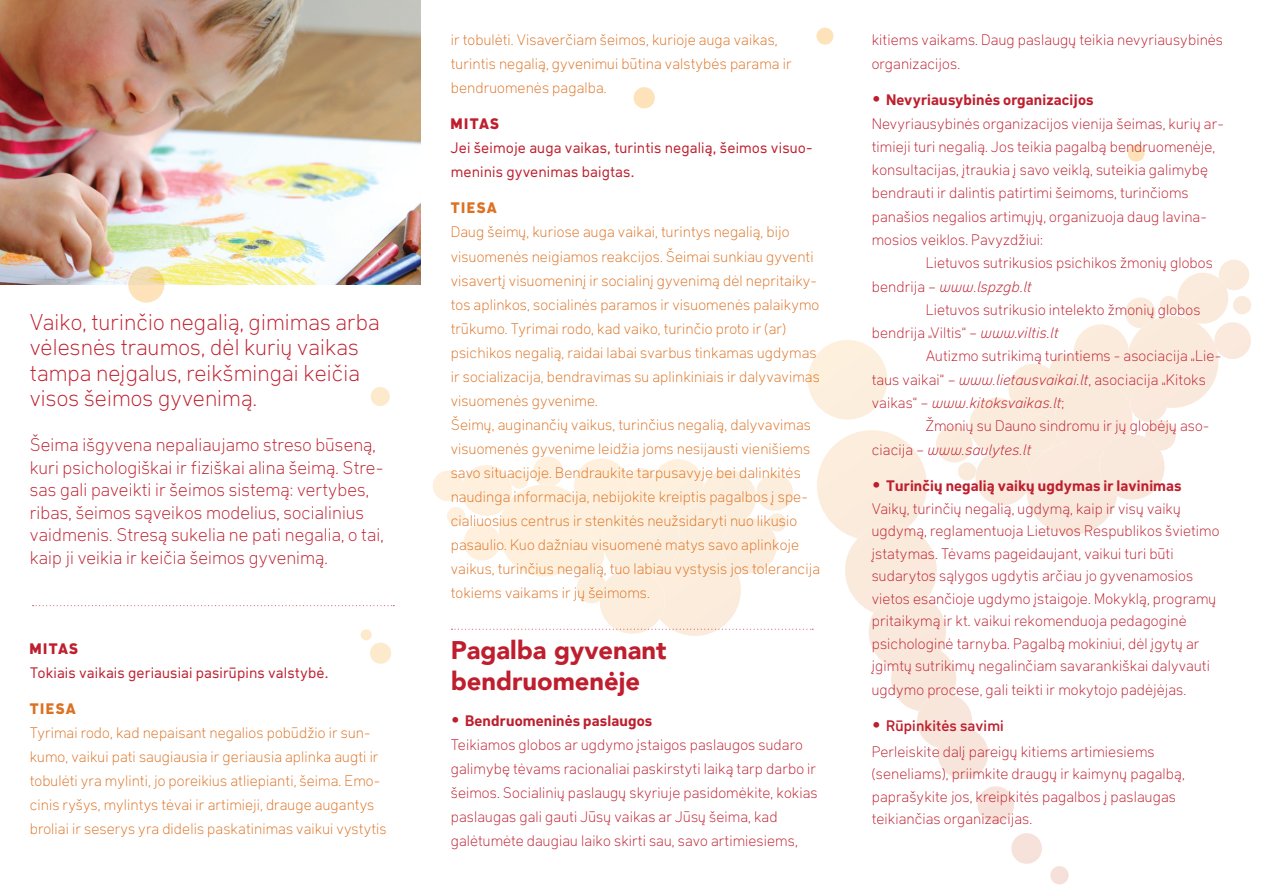
<style>
.page{position:relative;width:1263px;height:893px;background:#fff}
.page>*{position:absolute;margin:0;border:0;box-sizing:border-box;transform-origin:0 0}
.t1{font:900 25.5px/30.6px "Avenir";color:#be1e2d}
.t2{font:300 22.5px/25.5px "Klima";letter-spacing:.01em;color:#be1e2d}
.t3{font:300 18px/22.5px "Klima";letter-spacing:.01em;color:#be1e2d}
.t4{font:300 15px/23.2px "Klima";letter-spacing:.01em;color:#be1e2d}
.t5{font:300 15px/24px "Klima";letter-spacing:.01em;color:#dc7122}
.t6{font:15px/24px "Klima";letter-spacing:.01em;color:#be1e2d}
.t7{font:800 15px "Klima";letter-spacing:.09em;color:#be1e2d}
.t8{font:800 15px "Klima";letter-spacing:.1em;color:#dc7122}
.s1{font-weight:700;font-size:25.5px}
.s2{font-weight:700}
.s3{font-style:italic}
.s4{font-weight:500}
</style>
<div class="page">
<svg style="left:1011px;top:833px;width:58px;height:52px"></svg>
<div style="left:361px;top:629px;width:11px;height:11px;background:#fdeacd;border-radius:50%"></div>
<div style="left:634px;top:87px;width:21px;height:21px;background:#fde2ba;border-radius:50%"></div>
<div style="left:371px;top:387px;width:19px;height:19px;background:#fdeacd;border-radius:50%"></div>
<div style="left:816px;top:28px;width:17px;height:17px;background:#fde2ba;border-radius:50%"></div>
<div style="left:370px;top:642px;width:21px;height:22px;background:#fdeacd;border-radius:50%"></div>
<svg style="left:1127px;top:144px;width:18px;height:18px"></svg>
<svg style="left:33px;top:605px;width:361px;height:1px"></svg>
<svg style="left:433px;top:259px;width:818px;height:564px"></svg>
<img style="left:0;top:0;width:421px;height:284px">
<svg style="left:128px;top:266px;width:36px;height:37px"></svg>
<h2 class="t2" style="left:30px;top:308px;width:351px">Vaiko, turinčio negalią, gimimas arba vėlesnės traumos, dėl kurių vaikas tampa neįgalus, reikšmingai keičia visos šeimos gyvenimą.</h2>
<p class="t3" style="left:30px;top:433px;width:355px">Šeima išgyvena nepaliaujamo streso būseną, kuri psichologiškai ir fiziškai alina šeimą. Stre&shy;sas gali paveikti ir šeimos sistemą: vertybes, ribas, šeimos sąveikos modelius, socialinius vaidmenis. Stresą sukelia ne pati negalia, o tai, kaip ji veikia ir keičia šeimos gyvenimą.</p>
<p class="t7" style="left:30px;top:637px;width:50px">MITAS</p>
<p class="t6" style="left:30px;top:660px;width:300px">Tokiais vaikais geriausiai pasirūpins valstybė.</p>
<p class="t8" style="left:30px;top:697px;width:48px">TIESA</p>
<p class="t5" style="left:30px;top:720px;width:358px">Tyrimai rodo, kad nepaisant negalios pobūdžio ir sun&shy;kumo, vaikui pati saugiausia ir geriausia aplinka augti ir tobulėti yra mylinti, jo poreikius atliepianti, šeima. Emo&shy;cinis ryšys, mylintys tėvai ir artimieji, drauge augantys broliai ir seserys yra didelis paskatinimas vaikui vystytis</p>
<p class="t5" style="left:451px;top:28px;width:342px">ir tobulėti. Visaverčiam šeimos, kurioje auga vaikas, turintis negalią, gyvenimui būtina valstybės parama ir bendruomenės pagalba.</p>
<p class="t7" style="left:451px;top:113px;width:50px">MITAS</p>
<p class="t6" style="left:451px;top:135px;width:363px">Jei šeimoje auga vaikas, turintis negalią, šeimos visuo&shy;meninis gyvenimas baigtas.</p>
<p class="t8" style="left:451px;top:197px;width:48px">TIESA</p>
<p class="t5" style="left:451px;top:220px;width:371px">Daug šeimų, kuriose auga vaikai, turintys negalią, bijo visuomenės neigiamos reakcijos. Šeimai sunkiau gyventi visavertį visuomeninį ir socialinį gyvenimą dėl nepritaiky&shy;tos aplinkos, socialinės paramos ir visuomenės palaikymo trūkumo. Tyrimai rodo, kad vaiko, turinčio proto ir (ar) psichikos negalią, raidai labai svarbus tinkamas ugdymas ir socializacija, bendravimas su aplinkiniais ir dalyvavimas visuomenės gyvenime.<br>Šeimų, auginančių vaikus, turinčius negalią, dalyvavimas visuomenės gyvenime leidžia joms nesijausti vienišiems savo situacijoje. Bendraukite tarpusavyje bei dalinkitės naudinga informacija, nebijokite kreiptis pagalbos į spe&shy;cialiuosius centrus ir stenkitės neužsidaryti nuo likusio pasaulio. Kuo dažniau visuomenė matys savo aplinkoje vaikus, turinčius negalią, tuo labiau vystysis jos tolerancija tokiems vaikams ir jų šeimoms.</p>
<h1 class="t1" style="left:451px;top:634px;width:217px">Pagalba gyvenant bendruomenėje</h1>
<p class="t4" style="left:451px;top:708px;width:368px;line-height:24px"><span class="s1">•</span> <span class="s2">Bendruomeninės paslaugos<br></span>Teikiamos globos ar ugdymo įstaigos paslaugos sudaro galimybę tėvams racionaliai paskirstyti laiką tarp darbo ir šeimos. Socialinių paslaugų skyriuje pasidomėkite, kokias paslaugas gali gauti Jūsų vaikas ar Jūsų šeima, kad galėtumėte daugiau laiko skirti sau, savo artimiesiems,</p>
<p class="t4" style="left:872px;top:28px;width:353px;line-height:24px">kitiems vaikams. Daug paslaugų teikia nevyriausybinės organizacijos.</p>
<p class="t4" style="left:872px;top:88px;width:354px"><span class="s1">•</span> <span class="s2">Nevyriausybinės organizacijos<br></span>Nevyriausybinės organizacijos vienija šeimas, kurių ar&shy;timieji turi negalią. Jos teikia pagalbą bendruomenėje, konsultacijas, įtraukia į savo veiklą, suteikia galimybę bendrauti ir dalintis patirtimi šeimoms, turinčioms panašios negalios artimųjų, organizuoja daug lavina&shy;mosios veiklos. Pavyzdžiui:</p>
<p class="t4" style="left:872px;top:251px;width:343px;text-indent:54px">Lietuvos sutrikusios psichikos žmonių globos bendrija – <span class="s3">www.lspzgb.lt</span></p>
<p class="t4" style="left:872px;top:297px;width:330px;text-indent:54px">Lietuvos sutrikusio intelekto žmonių globos bendrija „Viltis“ – <span class="s3">www.viltis.lt</span></p>
<p class="t4" style="left:872px;top:344px;width:351px;text-indent:54px">Autizmo sutrikimą turintiems - asociacija „Lie&shy;taus vaikai“ <span class="s3">– www.lietausvaikai.lt</span>, asociacija „Kitoks vaikas“ – <span class="s3">www.kitoksvaikas.lt</span>;</p>
<p class="t4" style="left:872px;top:413px;width:339px;line-height:24px;text-indent:54px">Žmonių su Dauno sindromu ir jų globėjų aso&shy;ciacija – <span class="s3">www.saulytes.lt</span></p>
<p class="t4" style="left:872px;top:474px;width:349px;line-height:22.5px"><span class="s1">•</span> <span class="s2">Turinčių negalią vaikų ugdymas ir lavinimas </span>Vaikų, turinčių negalią, ugdymą, kaip ir visų vaikų ugdymą, reglamentuoja Lietuvos Respublikos švietimo įstatymas. Tėvams pageidaujant, vaikui turi būti sudarytos sąlygos ugdytis arčiau jo gyvenamosios vietos esančioje ugdymo įstaigoje. Mokyklą, programų pritaikymą ir kt. vaikui rekomenduoja pedagoginė psichologinė tarnyba. Pagalbą mokiniui, dėl įgytų ar įgimtų sutrikimų negalinčiam savarankiškai dalyvauti</p>
<p class="t4" style="left:872px;top:677px;width:316px">ugdymo procese, gali teikti ir mokytojo padėjėjas.</p>
<p class="t4" style="left:872px;top:712px;width:284px;line-height:25.5px"><span class="s1">•</span> <span class="s4">Rūpinkitės savimi<br></span>Perleiskite dalį pareigų kitiems artimiesiems</p>
<p class="t4" style="left:872px;top:762px;width:315px;line-height:22.5px">(seneliams), priimkite draugų ir kaimynų pagalbą, paprašykite jos, kreipkitės pagalbos į paslaugas teikiančias organizacijas.</p>
</div>
